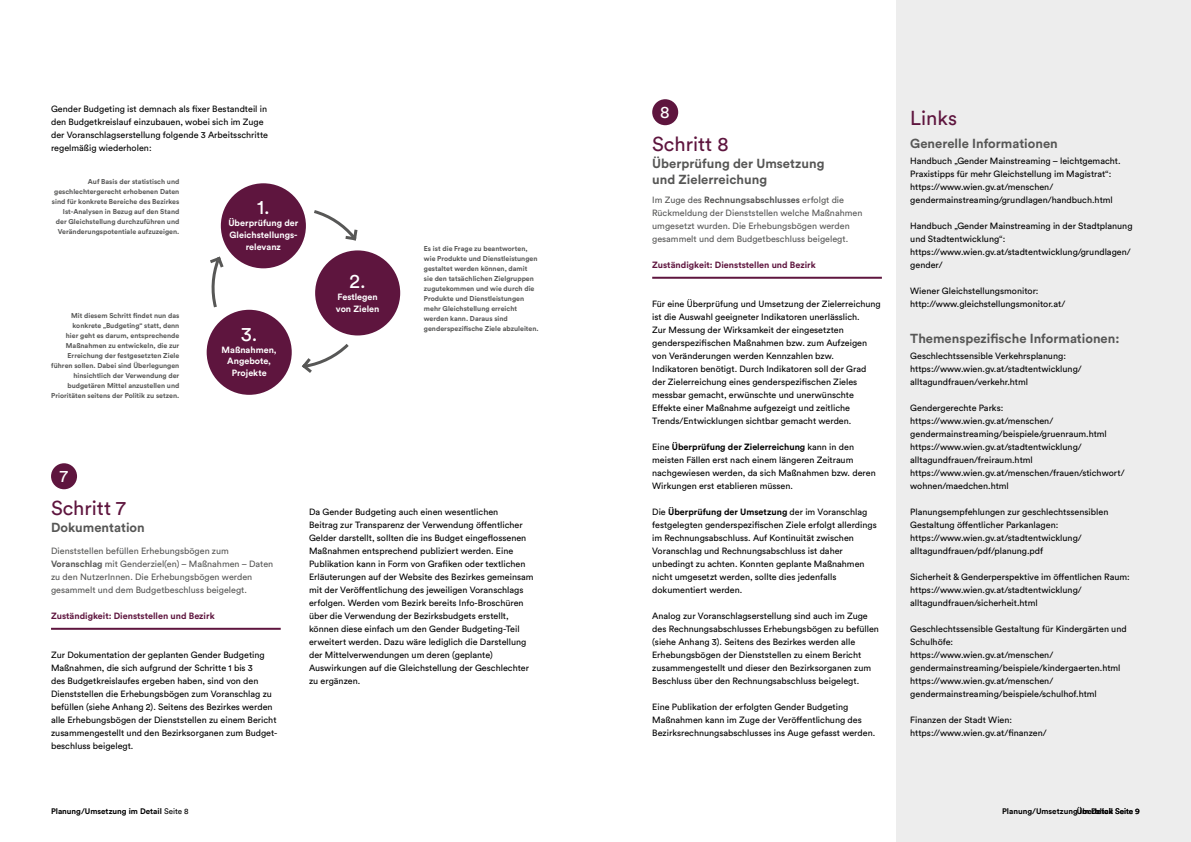
<style>
.page{position:relative;width:1191px;height:842px;background:#fff}
.page>*{position:absolute;margin:0;border:0;box-sizing:border-box;transform-origin:0 0}
.t1{font:20px "Circular Std";color:#5e153e}
.t2{font:20px "Circular Std";color:#fff}
.t3{font:17px "Circular Std";color:#fff}
.t4{font:700 13px/16.5px "Circular Std";color:#575756}
.t5{font:9px/13px "Circular Std";color:#000}
.t6{font:9px/13px "Circular Std";color:#575756}
.t7{font:700 9px/11.8px "Circular Std";color:#fff;text-align:center}
.t8{font:700 9px "Circular Std";color:#5e153e}
.t9{font:700 8px "Circular Std";color:#000}
.t10{font:700 7px/10px "Circular Std";color:#575756;text-align:right}
.s1{font-weight:700}
.s2{font-weight:400}
</style>
<div class="page">
<div style="left:896px;top:0;width:295px;height:842px;background:#ededed"></div>
<hr style="left:652px;top:277px;width:230px;height:2px;background:#5e153e">
<div style="left:652px;top:99px;width:26px;height:26px;background:#5e153e;border-radius:50%"></div>
<div style="left:221px;top:183px;width:85px;height:85px;background:#5e153e;border-radius:50%"></div>
<div style="left:207px;top:310px;width:85px;height:85px;background:#5e153e;border-radius:50%"></div>
<div style="left:315px;top:250px;width:85px;height:85px;background:#5e153e;border-radius:50%"></div>
<svg style="left:314px;top:210px;width:44px;height:31px"></svg>
<svg style="left:210px;top:256px;width:14px;height:52px"></svg>
<svg style="left:302px;top:344px;width:47px;height:29px"></svg>
<hr style="left:51px;top:628px;width:230px;height:2px;background:#5e153e">
<div style="left:51px;top:463px;width:26px;height:26px;background:#5e153e;border-radius:50%"></div>
<p class="t5" style="left:51px;top:102px;width:218px">Gender Budgeting ist demnach als fixer Bestandteil in den Budgetkreislauf einzubauen, wobei sich im Zuge der Voranschlagserstellung folgende 3 Arbeitsschritte regelmäßig wiederholen:</p>
<p class="t10" style="left:52px;top:177px;width:129px">Auf Basis der statistisch und geschlechtergerecht erhobenen Daten sind für konkrete Bereiche des Bezirkes Ist-Analysen in Bezug auf den Stand der Gleichstellung durchzuführen und Veränderungspotentiale aufzuzeigen.</p>
<p class="t10" style="left:51px;top:311px;width:130px">Mit diesem Schritt findet nun das konkrete „Budgeting“ statt, denn<br>hier geht es darum, entsprechende Maßnahmen zu entwickeln, die zur Erreichung der festgesetzten Ziele führen sollen. Dabei sind Überlegungen hinsichtlich der Verwendung der budgetären Mittel anzustellen und Prioritäten seitens der Politik zu setzen.</p>
<p class="t2" style="left:257px;top:195px;width:14px">1.</p>
<p class="t7" style="left:228px;top:217px;width:71px">Überprüfung der<br>Gleichstellungs&shy;relevanz</p>
<p class="t2" style="left:241px;top:322px;width:18px">3.</p>
<p class="t7" style="left:222px;top:343px;width:57px">Maßnahmen,<br>Angebote,<br>Projekte</p>
<p class="t2" style="left:349px;top:269px;width:18px">2.</p>
<p class="t7" style="left:336px;top:291px;width:45px;text-align:left">Festlegen von Zielen</p>
<p class="t10" style="left:424px;top:244px;width:116px;text-align:left">Es ist die Frage zu beantworten, wie Produkte und Dienstleistungen gestaltet werden können, damit<br>sie den tatsächlichen Zielgruppen zugutekommen und wie durch die<br>Produkte und Dienstleistungen mehr Gleichstellung erreicht werden kann. Daraus sind genderspezifische Ziele abzuleiten.</p>
<p class="t3" style="left:60px;top:465px;width:10px">7</p>
<p class="t1" style="left:51px;top:496px;width:76px">Schritt 7</p>
<p class="t4" style="left:51px;top:518px;width:95px">Dokumentation</p>
<p class="t6" style="left:51px;top:544px;width:224px">Dienststellen befüllen Erhebungsbögen zum <span class="s1">Voranschlag</span> mit Genderziel(en) – Maßnahmen – Daten zu den NutzerInnen. Die Erhebungsbögen werden gesammelt und dem Budgetbeschluss beigelegt.</p>
<p class="t8" style="left:51px;top:610px;width:165px">Zuständigkeit: Dienststellen und Bezirk</p>
<p class="t5" style="left:51px;top:648px;width:228px">Zur Dokumentation der geplanten Gender Budgeting Maßnahmen, die sich aufgrund der Schritte 1 bis 3<br>des Budget kreislaufes ergeben haben, sind von den Dienst stellen die Erhebungsbögen zum Voranschlag zu befüllen (siehe Anhang 2). Seitens des Bezirkes werden alle Erhebungsbögen der Dienststellen zu einem Bericht zusammengestellt und den Bezirksorganen zum Budget&shy;beschluss beigelegt.</p>
<p class="t5" style="left:309px;top:505px;width:226px">Da Gender Budgeting auch einen wesentlichen<br>Beitrag zur Transparenz der Verwendung öffentlicher Gelder darstellt, sollten die ins Budget eingeflossenen Maßnahmen entsprechend publiziert werden. Eine Publikation kann in Form von Grafiken oder textlichen Erläuterungen auf der Website des Bezirkes gemeinsam mit der Veröffentlichung des jeweiligen Voranschlags erfolgen. Werden vom Bezirk bereits Info-Broschüren über die Verwendung der Bezirksbudgets erstellt, können diese einfach um den Gender Budgeting-Teil erweitert werden. Dazu wäre lediglich die Darstellung der Mittelverwendungen um deren (geplante)<br>Auswirkungen auf die Gleichstellung der Geschlechter zu ergänzen.</p>
<p class="t3" style="left:660px;top:101px;width:11px">8</p>
<p class="t1" style="left:910px;top:106px;width:48px">Links</p>
<p class="t4" style="left:910px;top:135px;width:149px">Generelle Informationen</p>
<p class="t5" style="left:910px;top:154px;width:212px">Handbuch „Gender Mainstreaming – leichtgemacht.<br>Praxistipps für mehr Gleichstellung im Magistrat“: https://www.wien.gv.at/menschen/ gendermainstreaming/grundlagen/handbuch.html</p>
<p class="t5" style="left:910px;top:219px;width:224px">Handbuch „Gender Mainstreaming in der Stadtplanung und Stadtentwicklung“: https://www.wien.gv.at/stadtentwicklung/grundlagen/ gender/</p>
<p class="t5" style="left:910px;top:284px;width:157px">Wiener Gleichstellungsmonitor: http://www.gleichstellungsmonitor.at/</p>
<p class="t4" style="left:910px;top:330px;width:211px">Themenspezifische Informationen:</p>
<p class="t5" style="left:910px;top:349px;width:173px">Geschlechtssensible Verkehrsplanung: https://www.wien.gv.at/stadtentwicklung/ alltagundfrauen/verkehr.html</p>
<p class="t5" style="left:910px;top:401px;width:216px">Gendergerechte Parks: https://www.wien.gv.at/menschen/ gendermainstreaming/beispiele/gruenraum.html https://www.wien.gv.at/stadtentwicklung/ alltagundfrauen/freiraum.html https://www.wien.gv.at/menschen/frauen/stichwort/ wohnen/maedchen.html</p>
<p class="t5" style="left:910px;top:505px;width:200px">Planungsempfehlungen zur geschlechtssensiblen Gestaltung öffentlicher Parkanlagen: https://www.wien.gv.at/stadtentwicklung/ alltagundfrauen/pdf/planung.pdf</p>
<p class="t5" style="left:910px;top:570px;width:221px">Sicherheit &amp; Genderperspektive im öffentlichen Raum: https://www.wien.gv.at/stadtentwicklung/ alltagundfrauen/sicherheit.html</p>
<p class="t5" style="left:910px;top:622px;width:218px">Geschlechtssensible Gestaltung für Kindergärten und Schulhöfe:<br>https://www.wien.gv.at/menschen/ gendermainstreaming/beispiele/kindergaerten.html https://www.wien.gv.at/menschen/ gendermainstreaming/beispiele/schulhof.html</p>
<p class="t5" style="left:910px;top:713px;width:138px">Finanzen der Stadt Wien: https://www.wien.gv.at/finanzen/</p>
<p class="t1" style="left:652px;top:132px;width:78px">Schritt 8</p>
<p class="t4" style="left:652px;top:155px;width:174px">Überprüfung der Umsetzung und Zielerreichung</p>
<p class="t6" style="left:652px;top:193px;width:212px">Im Zuge des <span class="s1">Rechnungsabschlusses</span> erfolgt die Rückmeldung der Dienststellen welche Maßnahmen umgesetzt wurden. Die Erhebungsbögen werden gesammelt und dem Budgetbeschluss beigelegt.</p>
<p class="t8" style="left:652px;top:259px;width:165px">Zuständigkeit: Dienststellen und Bezirk</p>
<p class="t5" style="left:652px;top:297px;width:230px">Für eine Überprüfung und Umsetzung der Zielerreichung ist die Auswahl geeigneter Indikatoren unerlässlich.<br>Zur Messung der Wirksamkeit der eingesetzten genderspezifischen Maßnahmen bzw. zum Aufzeigen von Veränderungen werden Kennzahlen bzw.<br>Indikatoren benötigt. Durch Indikatoren soll der Grad der Zielerreichung eines genderspezifischen Zieles messbar gemacht, erwünschte und unerwünschte Effekte einer Maßnahme aufgezeigt und zeitliche Trends/Entwicklungen sichtbar gemacht werden.</p>
<p class="t5" style="left:652px;top:440px;width:225px">Eine <span class="s1">Überprüfung der Zielerreichung</span> kann in den meisten Fällen erst nach einem längeren Zeitraum nachgewiesen werden, da sich Maßnahmen bzw. deren Wirkungen erst etablieren müssen.</p>
<p class="t5" style="left:652px;top:505px;width:226px">Die <span class="s1">Überprüfung der Umsetzung</span> der im Voranschlag festgelegten genderspezifischen Ziele erfolgt allerdings im Rechnungsabschluss. Auf Kontinuität zwischen Voranschlag und Rechnungsabschluss ist daher unbedingt zu achten. Konnten geplante Maßnahmen nicht umgesetzt werden, sollte dies jedenfalls dokumentiert werden.</p>
<p class="t5" style="left:652px;top:609px;width:228px">Analog zur Voranschlagserstellung sind auch im Zuge des Rechnungsabschlusses Erhebungsbögen zu befüllen (siehe Anhang 3). Seitens des Bezirkes werden alle Erhebungsbögen der Dienststellen zu einem Bericht zusammengestellt und dieser den Bezirksorganen zum Beschluss über den Rechnungsabschluss beigelegt.</p>
<p class="t5" style="left:652px;top:700px;width:225px">Eine Publikation der erfolgten Gender Budgeting<br>Maßnahmen kann im Zuge der Veröffentlichung des<br>Bezirksrechnungsabschlusses ins Auge gefasst werden.</p>
<p class="t9" style="left:1077px;top:806px;width:38px">Überblick</p>
<p class="t9" style="left:51px;top:806px;width:139px">Planung/Umsetzung im Detail <span class="s2">Seite 8</span></p>
<p class="t9" style="left:1002px;top:806px;width:139px">Planung/Umsetzung im Detail <span class="s2">Seite 9</span></p>
</div>
